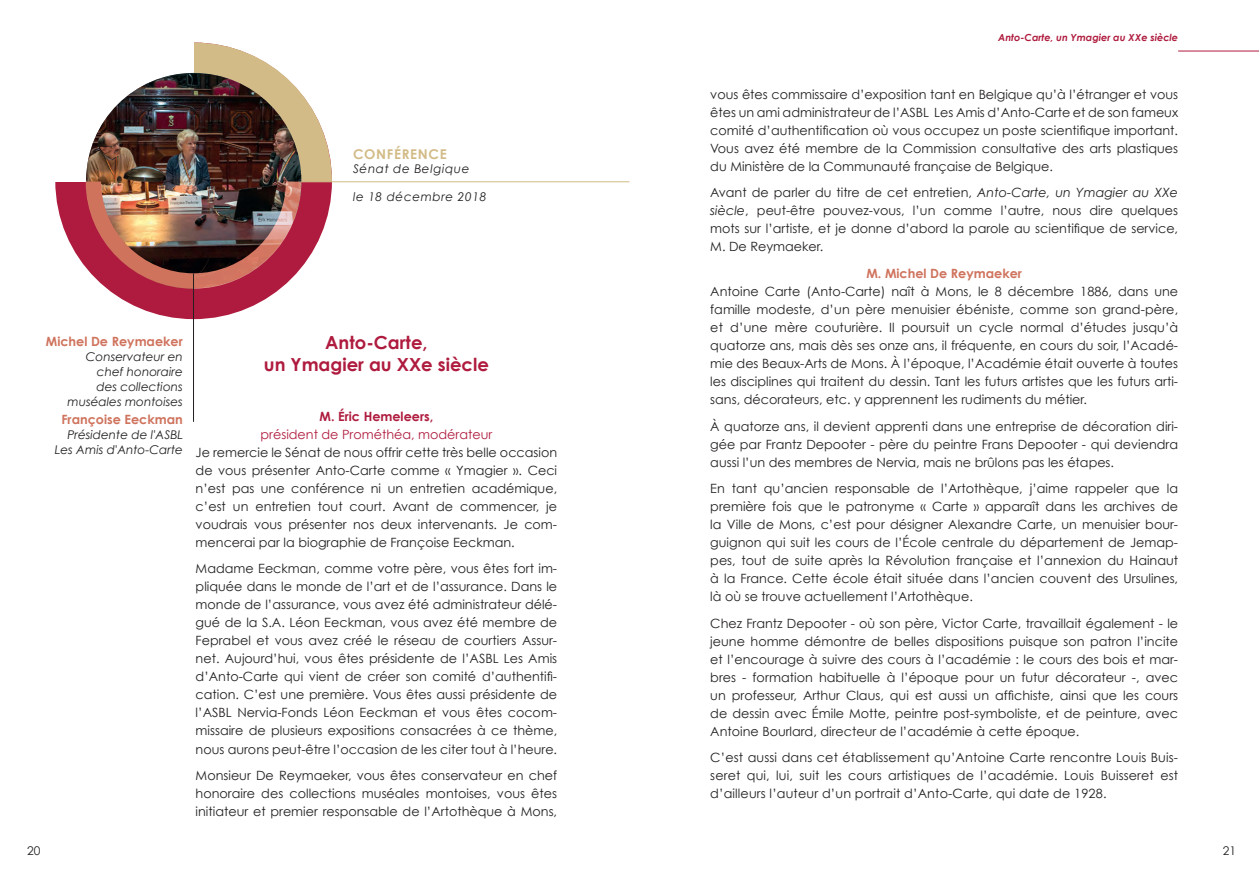
<style>
.page{position:relative;width:1259px;height:893px;background:#fff}
.page>*{position:absolute;margin:0;border:0;box-sizing:border-box;transform-origin:0 0}
.t1{font:700 18px "Century Gothic";color:#af1b3e}
.t2{font:700 13.5px "Century Gothic";letter-spacing:.05em;color:#d2bb87}
.t3{font:12.75px/18px "Century Gothic";color:#231f20;text-align:justify}
.t4{font:700 12.75px "Century Gothic";color:#cf735d}
.t5{font:12.75px "Century Gothic";color:#af1b3e}
.t6{font:700 12.75px "Century Gothic";color:#af1b3e}
.t7{font:italic 12px/15px "Century Gothic";color:#231f20;text-align:right}
.t8{font:italic 12px "Century Gothic";letter-spacing:.05em;color:#231f20}
.t9{font:12px "Century Gothic";color:#231f20}
.t10{font:italic 700 9.75px "Century Gothic";color:#af1b3e}
.s1{font-style:italic}
</style>
<div class="page">
<svg style="left:55px;top:182px;width:215px;height:137px"></svg>
<img style="left:78px;top:43px;width:254px;height:253px">
<hr style="left:193px;top:273px;width:1px;height:149px;background:#231f20">
<hr style="left:301px;top:181px;width:328px;height:1px;background:#d2bb87">
<hr style="left:1178px;top:51px;width:81px;height:1px;background:#af1b3e">
<p class="t2" style="left:353px;top:146px;width:95px">CONFÉRENCE</p>
<p class="t8" style="left:353px;top:162px;width:118px">Sénat de Belgique</p>
<p class="t8" style="left:353px;top:189px;width:135px">le 18 décembre 2018</p>
<p class="t4" style="left:46px;top:333px;width:138px">Michel De Reymaeker</p>
<p class="t7" style="left:86px;top:348px;width:99px">Conservateur en</p>
<p class="t7" style="left:68px;top:363px;width:117px">chef honoraire<br>des collections muséales montoises</p>
<p class="t4" style="left:61px;top:411px;width:123px">Françoise Eeckman</p>
<p class="t7" style="left:55px;top:426px;width:129px">Présidente de l'ASBL<br>Les Amis d'Anto-Carte</p>
<p class="t1" style="left:325px;top:332px;width:104px">Anto-Carte,</p>
<p class="t1" style="left:264px;top:353px;width:226px">un Ymagier au XXe siècle</p>
<p class="t6" style="left:319px;top:408px;width:115px">M. Éric Hemeleers,</p>
<p class="t5" style="left:260px;top:426px;width:233px">président de Prométhéa, modérateur</p>
<p class="t3" style="left:196px;top:443px;width:363px">Je remercie le Sénat de nous offrir cette très belle occasion de vous présenter Anto-Carte comme « Ymagier ». Ceci n’est pas une conférence ni un entretien académique, c’est un entretien tout court. Avant de commencer, je voudrais vous présenter nos deux intervenants. Je com&shy;mencerai par la biographie de Françoise Eeckman.</p>
<p class="t3" style="left:196px;top:560px;width:363px">Madame Eeckman, comme votre père, vous êtes fort im&shy;pliquée dans le monde de l’art et de l’assurance. Dans le monde de l’assurance, vous avez été administrateur délé&shy;gué de la S.A. Léon Eeckman, vous avez été membre de Feprabel et vous avez créé le réseau de courtiers Assur&shy;net. Aujourd’hui, vous êtes présidente de l’ASBL Les Amis d’Anto-Carte qui vient de créer son comité d’authentifi&shy;cation. C’est une première. Vous êtes aussi présidente de l’ASBL Nervia-Fonds Léon Eeckman et vous êtes cocom&shy;missaire de plusieurs expositions consacrées à ce thème, nous aurons peut-être l’occasion de les citer tout à l’heure.</p>
<p class="t3" style="left:196px;top:766px;width:363px">Monsieur De Reymaeker, vous êtes conservateur en chef honoraire des collections muséales montoises, vous êtes initiateur et premier responsable de l’Artothèque à Mons,</p>
<p class="t10" style="left:998px;top:32px;width:181px">Anto-Carte, un Ymagier au XXe siècle</p>
<p class="t3" style="left:710px;top:85px;width:469px">vous êtes commissaire d’exposition tant en Belgique qu’à l’étranger et vous êtes un ami administrateur de l’ASBL Les Amis d’Anto-Carte et de son fameux comité d’authentification où vous occupez un poste scientifique important.<br>Vous avez été membre de la Commission consultative des arts plastiques du Ministère de la Communauté française de Belgique.</p>
<p class="t3" style="left:710px;top:184px;width:469px">Avant de parler du titre de cet entretien, <span class="s1">Anto-Carte, un Ymagier au XXe siècle</span>, peut-être pouvez-vous, l’un comme l’autre, nous dire quelques mots sur l’artiste, et je donne d’abord la parole au scientifique de service, M. De Reymaeker.</p>
<p class="t4" style="left:866px;top:265px;width:157px">M. Michel De Reymaeker</p>
<p class="t3" style="left:710px;top:282px;width:469px">Antoine Carte (Anto-Carte) naît à Mons, le 8 décembre 1886, dans une famille modeste, d’un père menuisier ébéniste, comme son grand-père, et d’une mère couturière. Il poursuit un cycle normal d’études jusqu’à quatorze ans, mais dès ses onze ans, il fréquente, en cours du soir, l’Acadé&shy;mie des Beaux-Arts de Mons. À l’époque, l’Académie était ouverte à toutes les disciplines qui traitent du dessin. Tant les futurs artistes que les futurs arti&shy;sans, décorateurs, etc. y apprennent les rudiments du métier.</p>
<p class="t3" style="left:710px;top:417px;width:469px">À quatorze ans, il devient apprenti dans une entreprise de décoration diri&shy;gée par Frantz Depooter - père du peintre Frans Depooter - qui deviendra aussi l’un des membres de Nervia, mais ne brûlons pas les étapes.</p>
<p class="t3" style="left:710px;top:479px;width:469px">En tant qu’ancien responsable de l’Artothèque, j’aime rappeler que la première fois que le patronyme « Carte » apparaît dans les archives de la Ville de Mons, c’est pour désigner Alexandre Carte, un menuisier bour&shy;guignon qui suit les cours de l’École centrale du département de Jemap&shy;pes, tout de suite après la Révolution française et l’annexion du Hainaut à la France. Cette école était située dans l’ancien couvent des Ursulines, là où se trouve actuellement l’Artothèque.</p>
<p class="t3" style="left:710px;top:614px;width:469px">Chez Frantz Depooter - où son père, Victor Carte, travaillait également - le jeune homme démontre de belles dispositions puisque son patron l’incite et l’encourage à suivre des cours à l’académie : le cours des bois et mar&shy;bres - formation habituelle à l’époque pour un futur décorateur -, avec un professeur, Arthur Claus, qui est aussi un affichiste, ainsi que les cours de dessin avec Émile Motte, peintre post-symboliste, et de peinture, avec Antoine Bourlard, directeur de l’académie à cette époque.</p>
<p class="t3" style="left:710px;top:748px;width:469px">C’est aussi dans cet établissement qu’Antoine Carte rencontre Louis Buis&shy;seret qui, lui, suit les cours artistiques de l’académie. Louis Buisseret est d’ailleurs l’auteur d’un portrait d’Anto-Carte, qui date de 1928.</p>
<p class="t9" style="left:27px;top:843px;width:15px">20</p>
<p class="t9" style="left:1222px;top:843px;width:15px">21</p>
</div>
